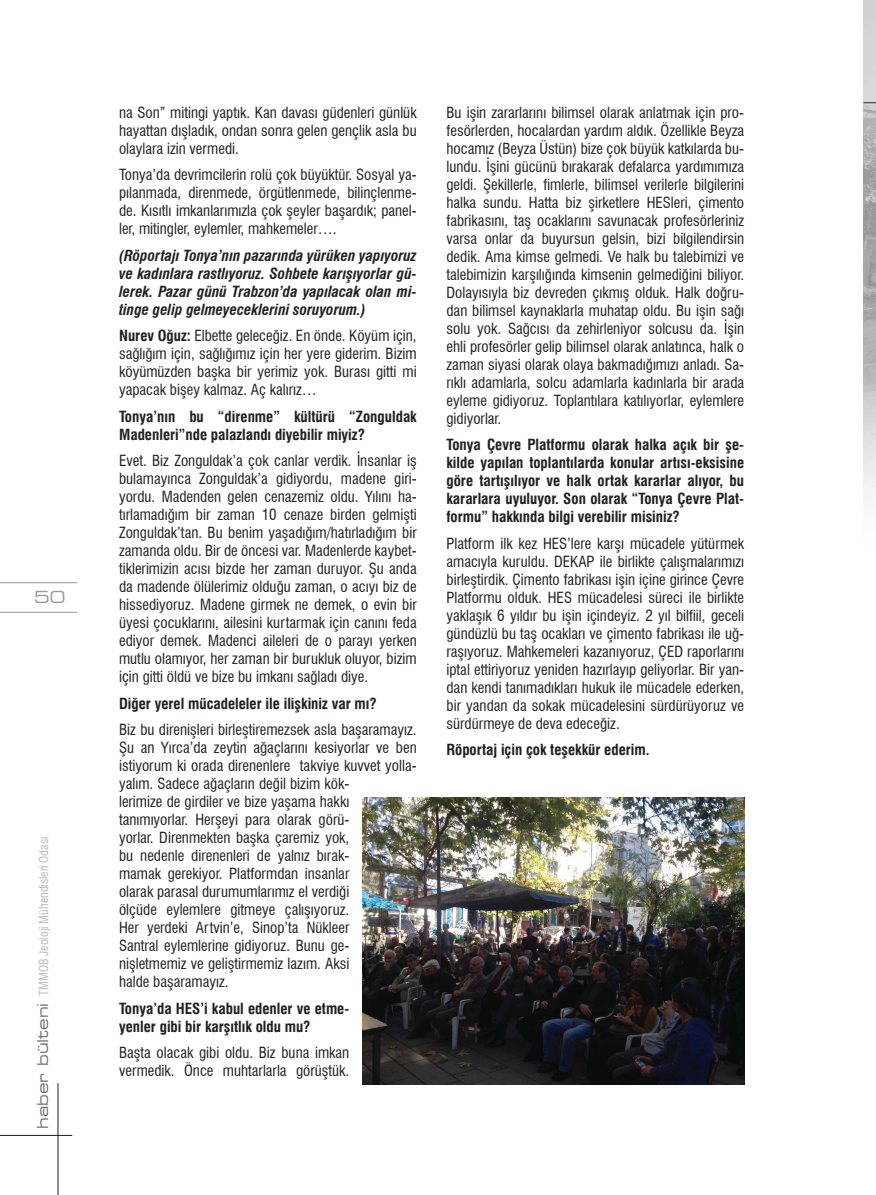
<style>
.page{position:relative;width:876px;height:1195px;background:#fff}
.page>*{position:absolute;margin:0;border:0;box-sizing:border-box;transform-origin:0 0}
.t1{font:expanded 16.5px "Square 721 BT";color:#939598}
.t2{font:condensed 15px/18px "Swiss 721 BT";color:#231f20;text-align:justify}
.t3{font:700 condensed 15px/18px "Swiss 721 BT";color:#231f20}
.t4{font:italic 700 condensed 15px/18px "Swiss 721 BT";color:#231f20;text-align:justify}
.t5{font:12px "Swiss 721 Condensed BT";color:#bcbdc0}
.s1{font-family:"Square 721 BT";font-stretch:expanded;font-size:15px;color:#6c6d70}
.s2{font-weight:700}
</style>
<div class="page">
<hr style="left:0;top:582px;width:77px;height:1px;background:#939598">
<hr style="left:0;top:612px;width:77px;height:1px;background:#939598">
<hr style="left:0;top:1135px;width:72px;height:1px;background:#231f20">
<hr style="left:58px;top:1083px;width:1px;height:112px;background:#231f20">
<img style="left:362px;top:797px;width:382px;height:287px">
<img style="left:863px;top:0;width:13px;height:494px">
<svg style="left:863px;top:102px;width:13px;height:1px"></svg>
<p class="t1" style="left:34px;top:588px;width:33px">50</p>
<p class="t5" style="left:36px;top:1129px;width:294px;rotate:-90deg"><span class="s1">haber bülteni</span> TMMOB Jeoloji Mühendisleri Odasý</p>
<p class="t2" style="left:119px;top:103px;width:299px">na Son” mitingi yaptık. Kan davası güdenleri günlük hayattan dışladık, ondan sonra gelen gençlik asla bu olaylara izin vermedi.</p>
<p class="t2" style="left:119px;top:166px;width:299px">Tonya’da devrimcilerin rolü çok büyüktür. Sosyal ya&shy;pılanmada, direnmede, örgütlenmede, bilinçlenme&shy;de. Kısıtlı imkanlarımızla çok şeyler başardık; panel&shy;ler, mitingler, eylemler, mahkemeler….</p>
<p class="t4" style="left:119px;top:246px;width:299px">(Röportajı Tonya’nın pazarında yürüken yapıyoruz ve kadınlara rastlıyoruz. Sohbete karışıyorlar gü&shy;lerek. Pazar günü Trabzon’da yapılacak olan mi&shy;tinge gelip gelmeyeceklerini soruyorum.)</p>
<p class="t2" style="left:119px;top:327px;width:299px"><span class="s2">Nurev Oğuz:</span> Elbette geleceğiz. En önde. Köyüm için, sağlığım için, sağlığımız için her yere giderim. Bizim köyümüzden başka bir yerimiz yok. Burası gitti mi yapacak bişey kalmaz. Aç kalırız…</p>
<p class="t3" style="left:119px;top:407px;width:299px">Tonya’nın bu “direnme” kültürü “Zonguldak<br>Madenleri”nde palazlandı diyebilir miyiz?</p>
<p class="t2" style="left:119px;top:452px;width:299px">Evet. Biz Zonguldak’a çok canlar verdik. İnsanlar iş bulamayınca Zonguldak’a gidiyordu, madene giri&shy;yordu. Madenden gelen cenazemiz oldu. Yılını ha&shy;tırlamadığım bir zaman 10 cenaze birden gelmişti Zonguldak’tan. Bu benim yaşadığım/hatırladığım bir zamanda oldu. Bir de öncesi var. Madenlerde kaybet&shy;tiklerimizin acısı bizde her zaman duruyor. Şu anda da madende ölülerimiz olduğu zaman, o acıyı biz de hissediyoruz. Madene girmek ne demek, o evin bir üyesi çocuklarını, ailesini kurtarmak için canını feda ediyor demek. Madenci aileleri de o parayı yerken mutlu olamıyor, her zaman bir burukluk oluyor, bizim için gitti öldü ve bize bu imkanı sağladı diye.</p>
<p class="t3" style="left:119px;top:694px;width:259px">Diğer yerel mücadeleler ile ilişkiniz var mı?</p>
<p class="t2" style="left:119px;top:721px;width:299px;text-align:left">Biz bu direnişleri birleştiremezsek asla başaramayız.<br>Şu an Yırca’da zeytin ağaçlarını kesiyorlar ve ben istiyorum ki orada direnenlere takviye kuvvet yolla&shy;yalım. Sadece ağaçların değil bizim kök-<br>lerimize de girdiler ve bize yaşama hakkı tanımıyorlar. Herşeyi para olarak görü-<br>yorlar. Direnmekten başka çaremiz yok,<br>bu nedenle direnenleri de yalnız bırak-<br>mamak gerekiyor. Platformdan insanlar<br>olarak parasal durumumlarımız el verdiği<br>ölçüde eylemlere gitmeye çalışıyoruz.<br>Her yerdeki Artvin’e, Sinop’ta Nükleer<br>Santral eylemlerine gidiyoruz. Bunu ge&shy;nişletmemiz ve geliştirmemiz lazım. Aksi<br>halde başaramayız.</p>
<p class="t3" style="left:119px;top:999px;width:232px">Tonya’da HES’i kabul edenler ve etme&shy;yenler gibi bir karşıtlık oldu mu?</p>
<p class="t2" style="left:119px;top:1044px;width:232px">Başta olacak gibi oldu. Biz buna imkan vermedik. Önce muhtarlarla görüştük.</p>
<p class="t2" style="left:446px;top:103px;width:299px">Bu işin zararlarını bilimsel olarak anlatmak için pro&shy;fesörlerden, hocalardan yardım aldık. Özellikle Beyza hocamız (Beyza Üstün) bize çok büyük katkılarda bu&shy;lundu. İşini gücünü bırakarak defalarca yardımımıza geldi. Şekillerle, fimlerle, bilimsel verilerle bilgilerini halka sundu. Hatta biz şirketlere HESleri, çimento fabrikasını, taş ocaklarını savunacak profesörleriniz varsa onlar da buyursun gelsin, bizi bilgilendirsin dedik. Ama kimse gelmedi. Ve halk bu talebimizi ve talebimizin karşılığında kimsenin gelmediğini biliyor.<br>Dolayısıyla biz devreden çıkmış olduk. Halk doğru&shy;dan bilimsel kaynaklarla muhatap oldu. Bu işin sağı solu yok. Sağcısı da zehirleniyor solcusu da. İşin ehli profesörler gelip bilimsel olarak anlatınca, halk o zaman siyasi olarak olaya bakmadığımızı anladı. Sa&shy;rıklı adamlarla, solcu adamlarla kadınlarla bir arada eyleme gidiyoruz. Toplantılara katılıyorlar, eylemlere gidiyorlar.</p>
<p class="t3" style="left:446px;top:436px;width:299px;text-align:justify">Tonya Çevre Platformu olarak halka açık bir şe&shy;kilde yapılan toplantılarda konular artısı-eksisine göre tartışılıyor ve halk ortak kararlar alıyor, bu kararlara uyuluyor. Son olarak “Tonya Çevre Plat&shy;formu” hakkında bilgi verebilir misiniz?</p>
<p class="t2" style="left:446px;top:534px;width:299px">Platform ilk kez HES’lere karşı mücadele yütürmek amacıyla kuruldu. DEKAP ile birlikte çalışmalarımızı birleştirdik. Çimento fabrikası işin içine girince Çevre Platformu olduk. HES mücadelesi süreci ile birlikte yaklaşık 6 yıldır bu işin içindeyiz. 2 yıl bilfiil, geceli gündüzlü bu taş ocakları ve çimento fabrikası ile uğ&shy;raşıyoruz. Mahkemeleri kazanıyoruz, ÇED raporlarını iptal ettiriyoruz yeniden hazırlayıp geliyorlar. Bir yan&shy;dan kendi tanımadıkları hukuk ile mücadele ederken, bir yandan da sokak mücadelesini sürdürüyoruz ve sürdürmeye de deva edeceğiz.</p>
<p class="t3" style="left:446px;top:741px;width:205px">Röportaj için çok teşekkür ederim.</p>
</div>
